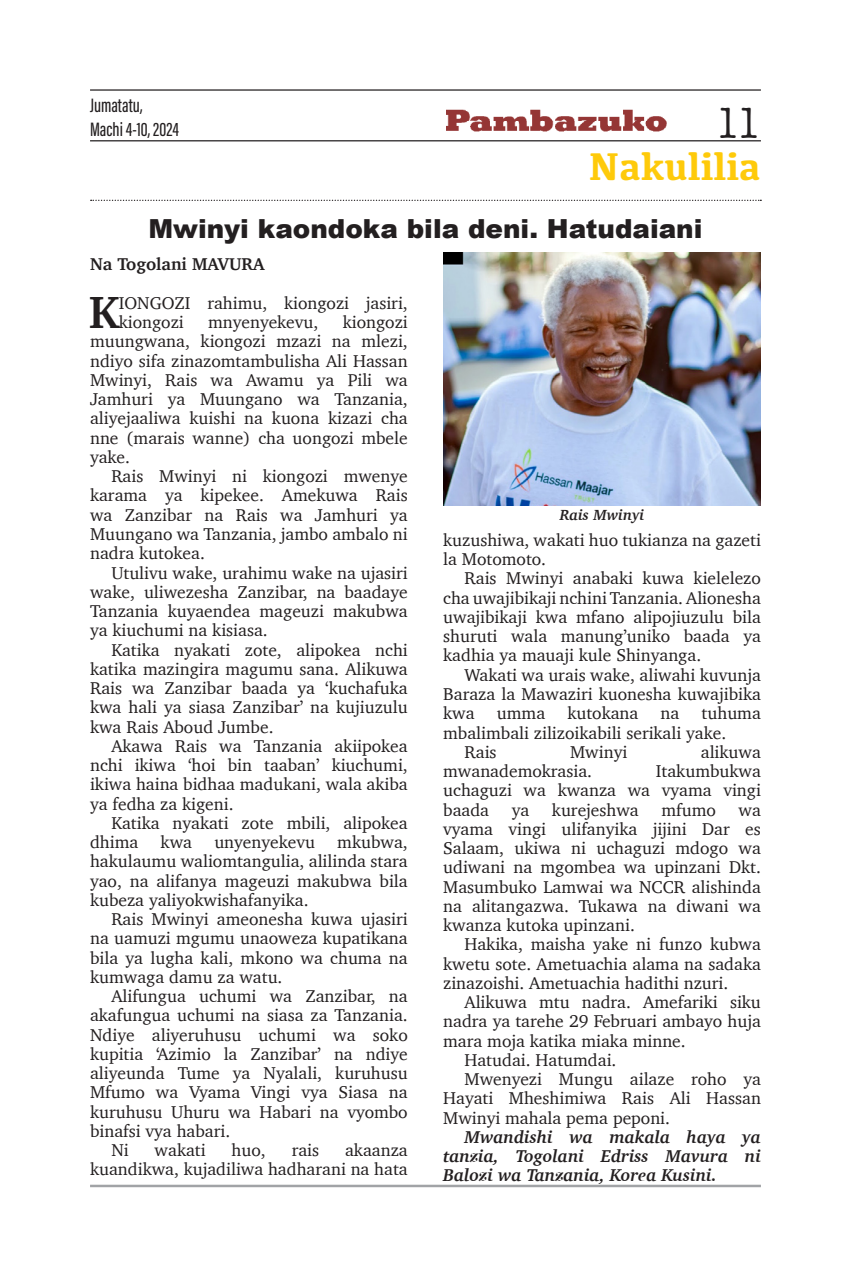
<style>
.page{position:relative;width:851px;height:1276px;background:#fff}
.page>*{position:absolute;margin:0;border:0;box-sizing:border-box;transform-origin:0 0}
.t1{font:700 46.25px "Charter";color:#231f20}
.t2{font:45px "American Typewriter";color:#231f20;scale:.84 1}
.t3{font:700 40px "Kefa";color:#feca0a}
.t4{font:900 26.25px "Arial";color:#231f20}
.t5{font:20px/24px "Acumin Variable Concept";color:#231f20}
.t6{font:17.5px/19.2px "Charter";color:#231f20;text-align:justify}
.t7{font:italic 700 17.5px/19.2px "Charter";color:#231f20;text-align:justify}
.t8{font:700 17.5px "Charter";color:#231f20}
.t9{font:italic 700 15px "Charter";color:#231f20}
</style>
<div class="page">
<hr style="left:90px;top:89px;width:670px;height:2px;background:#231f20">
<hr style="left:90px;top:140px;width:670px;height:1px;background:#231f20">
<hr style="left:90px;top:1184px;width:670px;height:3px;background:#a1a3a6">
<svg style="left:91px;top:200px;width:670px;height:1px"></svg>
<img style="left:446px;top:109px;width:220px;height:23px">
<img style="left:443px;top:252px;width:317px;height:253px">
<p class="t5" style="left:90px;top:92px;width:90px">Jumatatu,<br>Machi 4-10, 2024</p>
<h2 class="t2" style="left:715px;top:88px;width:55px">11</h2>
<p class="t3" style="left:588px;top:140px;width:174px">Nakulilia</p>
<p class="t4" style="left:148px;top:209px;width:555px">Mwinyi kaondoka bila deni. Hatudaiani</p>
<p class="t8" style="left:90px;top:249px;width:176px">Na Togolani MAVURA</p>
<p class="t1" style="left:89px;top:272px;width:32px">K</p>
<p class="t6" style="left:119px;top:293px;width:290px">IONGOZI rahimu, kiongozi jasiri, kiongozi</p>
<p class="t6" style="left:90px;top:312px;width:319px;text-indent:252px">kiongozi muungwana, kiongozi mzazi na mlezi, ndiyo sifa zinazomtambulisha Ali Hassan Mwinyi, Rais wa Awamu ya Pili wa Jamhuri ya Muungano wa Tanzania, aliyejaaliwa kuishi na kuona kizazi cha nne (marais wanne) cha uongozi mbele yake.</p>
<p class="t6" style="left:90px;top:466px;width:319px;text-indent:21px">Rais Mwinyi ni kiongozi mwenye karama ya kipekee. Amekuwa Rais wa Zanzibar na Rais wa Jamhuri ya Muungano wa Tanzania, jambo ambalo ni nadra kutokea.</p>
<p class="t6" style="left:90px;top:562px;width:319px;text-indent:21px">Utulivu wake, urahimu wake na ujasiri wake, uliwezesha Zanzibar, na baadaye Tanzania kuyaendea mageuzi makubwa ya kiuchumi na kisiasa.</p>
<p class="t6" style="left:90px;top:639px;width:319px;text-indent:21px">Katika nyakati zote, alipokea nchi katika mazingira magumu sana. Alikuwa Rais wa Zanzibar baada ya ‘kuchafuka kwa hali ya siasa Zanzibar’ na kujiuzulu kwa Rais Aboud Jumbe.</p>
<p class="t6" style="left:90px;top:736px;width:319px;text-indent:21px">Akawa Rais wa Tanzania akiipokea nchi ikiwa ‘hoi bin taaban’ kiuchumi, ikiwa haina bidhaa madukani, wala akiba ya fedha za kigeni.</p>
<p class="t6" style="left:90px;top:813px;width:319px;text-indent:21px">Katika nyakati zote mbili, alipokea dhima</p>
<p class="t6" style="left:208px;top:312px;width:112px">mnyenyekevu,</p>
<p class="t6" style="left:90px;top:832px;width:319px;text-indent:247px">mkubwa, hakulaumu waliomtangulia, alilinda stara yao, na alifanya mageuzi makubwa bila kubeza yaliyokwishafanyika.</p>
<p class="t6" style="left:90px;top:909px;width:319px;text-indent:21px">Rais Mwinyi ameonesha kuwa ujasiri na uamuzi mgumu unaoweza kupatikana bila ya lugha kali, mkono wa chuma na kumwaga damu za watu.</p>
<p class="t6" style="left:90px;top:986px;width:319px;text-indent:21px">Alifungua uchumi wa Zanzibar, na akafungua uchumi na siasa za Tanzania.<br>Ndiye aliyeruhusu uchumi wa soko kupitia ‘Azimio la Zanzibar’ na ndiye aliyeunda Tume ya Nyalali, kuruhusu Mfumo wa Vyama Vingi vya Siasa na kuruhusu Uhuru wa Habari na vyombo binafsi vya habari.</p>
<p class="t6" style="left:111px;top:1140px;width:19px">Ni</p>
<p class="t6" style="left:155px;top:1140px;width:53px">wakati</p>
<p class="t6" style="left:231px;top:1140px;width:36px">huo,</p>
<p class="t6" style="left:291px;top:1140px;width:29px">rais</p>
<p class="t6" style="left:161px;top:832px;width:33px">kwa</p>
<p class="t6" style="left:214px;top:832px;width:102px">unyenyekevu</p>
<p class="t6" style="left:90px;top:1140px;width:319px;text-align:right">akaanza<br>kuandikwa, kujadiliwa hadharani na hata</p>
<p class="t9" style="left:559px;top:502px;width:86px">Rais Mwinyi</p>
<p class="t6" style="left:443px;top:530px;width:319px">kuzushiwa, wakati huo tukianza na gazeti la Motomoto.</p>
<p class="t6" style="left:443px;top:568px;width:319px;text-indent:21px">Rais Mwinyi anabaki kuwa kielelezo cha uwajibikaji nchini Tanzania. Alionesha uwajibikaji kwa mfano alipojiuzulu bila shuruti wala manung’uniko baada ya kadhia ya mauaji kule Shinyanga.</p>
<p class="t6" style="left:443px;top:665px;width:319px;text-indent:21px">Wakati wa urais wake, aliwahi kuvunja Baraza la Mawaziri kuonesha kuwajibika kwa</p>
<p class="t6" style="left:443px;top:703px;width:319px;text-indent:258px">tuhuma mbalimbali zilizoikabili serikali yake.</p>
<p class="t6" style="left:464px;top:742px;width:34px">Rais</p>
<p class="t6" style="left:570px;top:742px;width:59px">Mwinyi</p>
<p class="t6" style="left:700px;top:742px;width:62px">alikuwa</p>
<p class="t6" style="left:443px;top:761px;width:150px">mwanademokrasia.</p>
<p class="t6" style="left:496px;top:703px;width:50px">umma</p>
<p class="t6" style="left:567px;top:703px;width:73px">kutokana</p>
<p class="t6" style="left:660px;top:703px;width:20px">na</p>
<p class="t6" style="left:443px;top:761px;width:319px;text-indent:213px">Itakumbukwa uchaguzi wa kwanza wa vyama vingi baada</p>
<p class="t6" style="left:511px;top:799px;width:19px">ya</p>
<p class="t6" style="left:552px;top:799px;width:88px">kurejeshwa</p>
<p class="t6" style="left:661px;top:799px;width:56px">mfumo</p>
<p class="t6" style="left:443px;top:799px;width:319px;text-indent:295px">wa vyama vingi ulifanyika jijini Dar es Salaam, ukiwa ni uchaguzi mdogo wa udiwani na mgombea wa upinzani Dkt.<br>Masumbuko Lamwai wa NCCR alishinda na alitangazwa. Tukawa na diwani wa kwanza kutoka upinzani.</p>
<p class="t6" style="left:443px;top:934px;width:319px;text-indent:21px">Hakika, maisha yake ni funzo kubwa kwetu sote. Ametuachia alama na sadaka zinazoishi. Ametuachia hadithi nzuri.</p>
<p class="t6" style="left:443px;top:992px;width:319px;text-indent:21px">Alikuwa mtu nadra. Amefariki siku nadra ya tarehe 29 Februari ambayo huja mara moja katika miaka minne.</p>
<p class="t6" style="left:464px;top:1050px;width:153px">Hatudai. Hatumdai.</p>
<p class="t6" style="left:443px;top:1069px;width:319px;text-indent:21px">Mwenyezi Mungu ailaze roho ya Hayati Mheshimiwa Rais Ali Hassan Mwinyi mahala pema peponi.</p>
<p class="t7" style="left:443px;top:1127px;width:319px;text-indent:21px">Mwandishi wa makala haya ya tanzia, Togolani Edriss Mavura ni Balozi wa Tanzania, Korea Kusini.</p>
</div>
